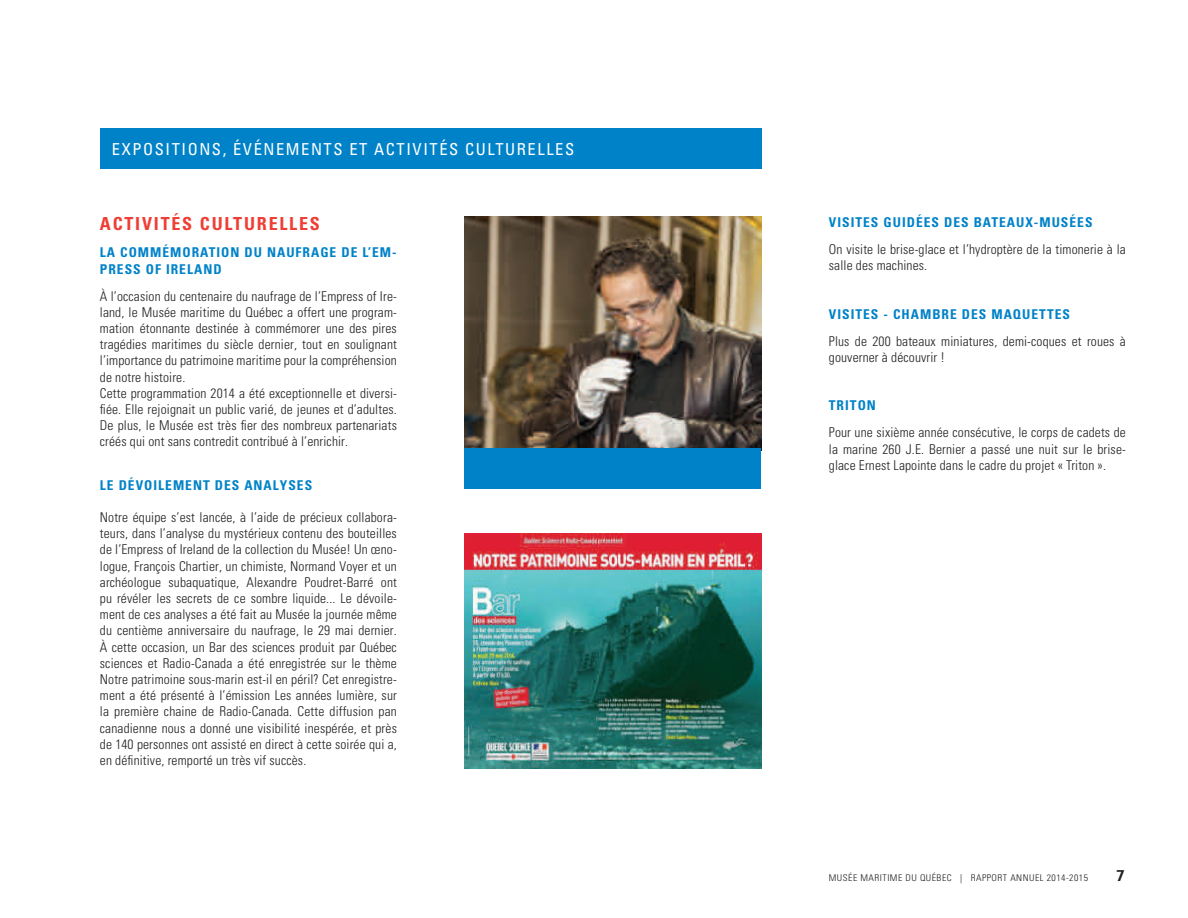
<style>
.page{position:relative;width:1188px;height:918px;background:#fff}
.page>*{position:absolute;margin:0;border:0;box-sizing:border-box;transform-origin:0 0}
.t1{font:700 condensed 18px "Univers";letter-spacing:.1em;color:#ee3e35}
.t2{font:condensed 16.5px "Univers";letter-spacing:.095em;color:#fff}
.t3{font:300 condensed 13.5px/16.2px "Univers";letter-spacing:.01em;color:#231f20}
.t4{font:700 condensed 13.5px/16.2px "Univers";letter-spacing:.075em;color:#0082c8}
.t5{font:300 condensed 9.3px "Univers";letter-spacing:.05em;color:#231f20;scale:1.05 1}
</style>
<div class="page">
<div style="left:100px;top:128px;width:661px;height:40px;background:#0082c8"></div>
<img style="left:464px;top:216px;width:297px;height:232px">
<div style="left:464px;top:448px;width:297px;height:41px;background:#0082c8"></div>
<img style="left:464px;top:534px;width:297px;height:235px">
<p class="t2" style="left:112px;top:138px;width:464px">EXPOSITIONS, ÉVÉNEMENTS ET ACTIVITÉS CULTURELLES</p>
<h1 class="t1" style="left:100px;top:213px;width:221px">ACTIVITÉS CULTURELLES</h1>
<p class="t4" style="left:100px;top:244px;width:298px">LA COMMÉMORATION DU NAUFRAGE DE L’EM-<br>PRESS OF IRELAND</p>
<p class="t3" style="left:100px;top:288px;width:299px">À l’occasion du centenaire du naufrage de l’Empress of Ire&shy;land, le Musée maritime du Québec a offert une program&shy;mation étonnante destinée à commémorer une des pires tragédies maritimes du siècle dernier, tout en soulignant l’importance du patrimoine maritime pour la compréhension de notre histoire.<br>Cette programmation 2014 a été exceptionnelle et diversi&shy;fiée. Elle rejoignait un public varié, de jeunes et d’adultes.<br>De plus, le Musée est très fier des nombreux partenariats créés qui ont sans contredit contribué à l’enrichir.</p>
<p class="t4" style="left:100px;top:477px;width:214px">LE DÉVOILEMENT DES ANALYSES</p>
<p class="t3" style="left:100px;top:509px;width:299px;text-align:justify">Notre équipe s’est lancée, à l’aide de précieux collabora&shy;teurs, dans l’analyse du mystérieux contenu des bouteilles de l’Empress of Ireland de la collection du Musée! Un œno&shy;logue, François Chartier, un chimiste, Normand Voyer et un archéologue subaquatique, Alexandre Poudret-Barré ont pu révéler les secrets de ce sombre liquide... Le dévoile&shy;ment de ces analyses a été fait au Musée la journée même du centième anniversaire du naufrage, le 29 mai dernier.<br>À cette occasion, un Bar des sciences produit par Québec sciences et Radio-Canada a été enregistrée sur le thème Notre patrimoine sous-marin est-il en péril? Cet enregistre&shy;ment a été présenté à l’émission Les années lumière, sur la première chaine de Radio-Canada. Cette diffusion pan canadienne nous a donné une visibilité inespérée, et près de 140 personnes ont assisté en direct à cette soirée qui a, en définitive, remporté un très vif succès.</p>
<p class="t4" style="left:829px;top:214px;width:265px">VISITES GUIDÉES DES BATEAUX-MUSÉES</p>
<p class="t3" style="left:829px;top:241px;width:298px">On visite le brise-glace et l’hydroptère de la timonerie à la salle des machines.</p>
<p class="t4" style="left:829px;top:306px;width:243px">VISITES - CHAMBRE DES MAQUETTES</p>
<p class="t3" style="left:829px;top:333px;width:299px">Plus de 200 bateaux miniatures, demi-coques et roues à gouverner à découvrir !</p>
<p class="t4" style="left:829px;top:397px;width:49px">TRITON</p>
<p class="t3" style="left:829px;top:424px;width:299px;text-align:justify">Pour une sixième année consécutive, le corps de cadets de la marine 260 J.E. Bernier a passé une nuit sur le brise&shy;glace Ernest Lapointe dans le cadre du projet « Triton ».</p>
<p class="t5" style="left:829px;top:872px;width:248px">MUSÉE MARITIME DU QUÉBEC | RAPPORT ANNUEL 2014-2015</p>
</div>
